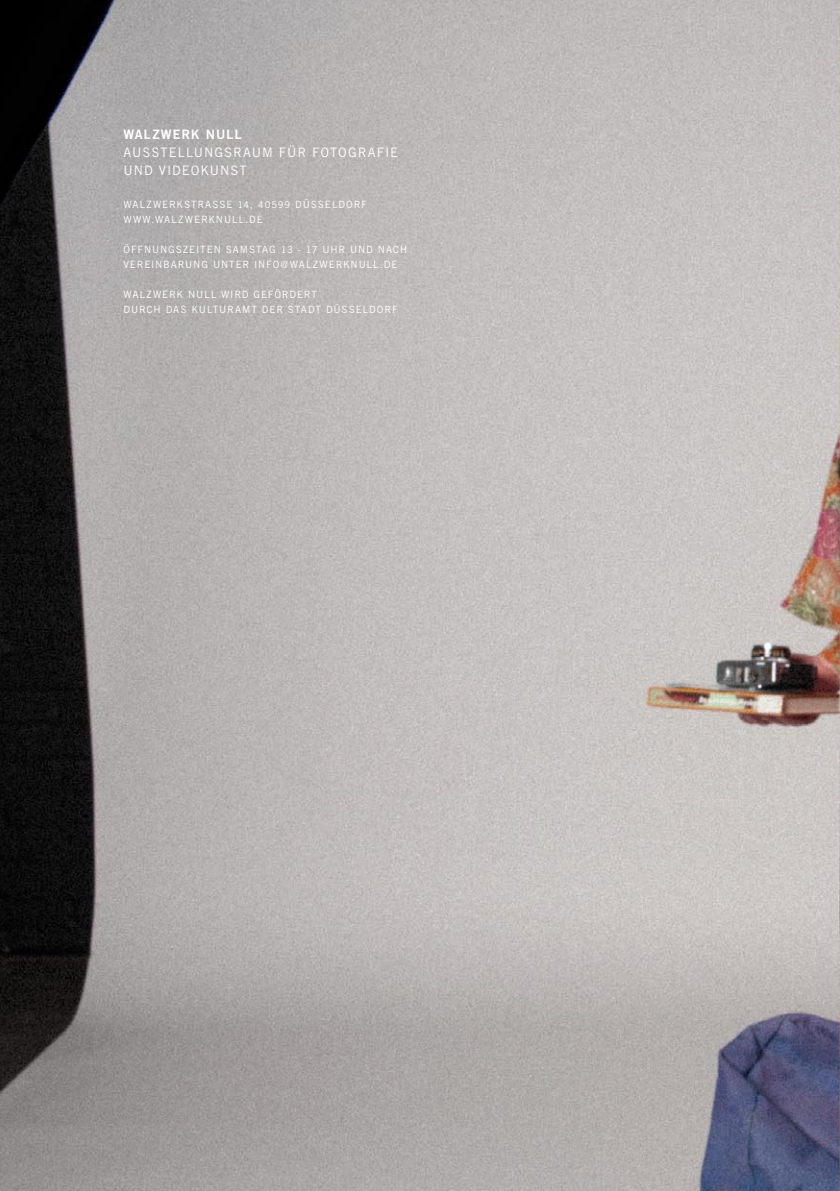
<style>
.page{position:relative;width:840px;height:1191px;background:#fff}
.page>*{position:absolute;margin:0;border:0;box-sizing:border-box;transform-origin:0 0}
.t1{font:13px/18px "Cg Trade";letter-spacing:.08em;color:#fff}
.t2{font:13px "Cg Trade Bd No 2";letter-spacing:.075em;color:#fff}
.t3{font:10px/15px "Cg Trade";letter-spacing:.09em;color:#fff}
.s1{font-size:9.4px}
</style>
<div class="page">
<img style="left:0;top:0;width:839px;height:1191px">
<h1 class="t2" style="left:123px;top:127px;width:120px">WALZWERK NU LL</h1>
<h1 class="t1" style="left:123px;top:144px;width:276px">AUSSTELLUNGSRAUM FÜR FOTOGRAFI E<br>UND VI DEOKUNST</h1>
<p class="t3" style="left:123px;top:197px;width:245px">WALZWERKSTRASSE <span class="s1">14</span>, <span class="s1">40599</span> DÜSSELDORF<br>WWW</p>
<p class="t3" style="left:151px;top:212px;width:113px">.WALZWERKNULL.DE</p>
<p class="t3" style="left:123px;top:242px;width:285px">ÖFFNUNGSZEITEN SAMSTAG <span class="s1">13</span> - <span class="s1">17</span> U HR UND NACH<br>VEREI NBARUNG UNTER I NFO<sup>@</sup>WALZWERKNULL.DE</p>
<p class="t3" style="left:123px;top:287px;width:275px">WALZWERK NULL WI RD GEFÖRDERT<br>DURCH DAS KULTURAMT DER STADT DÜSSELDORF</p>
</div>
